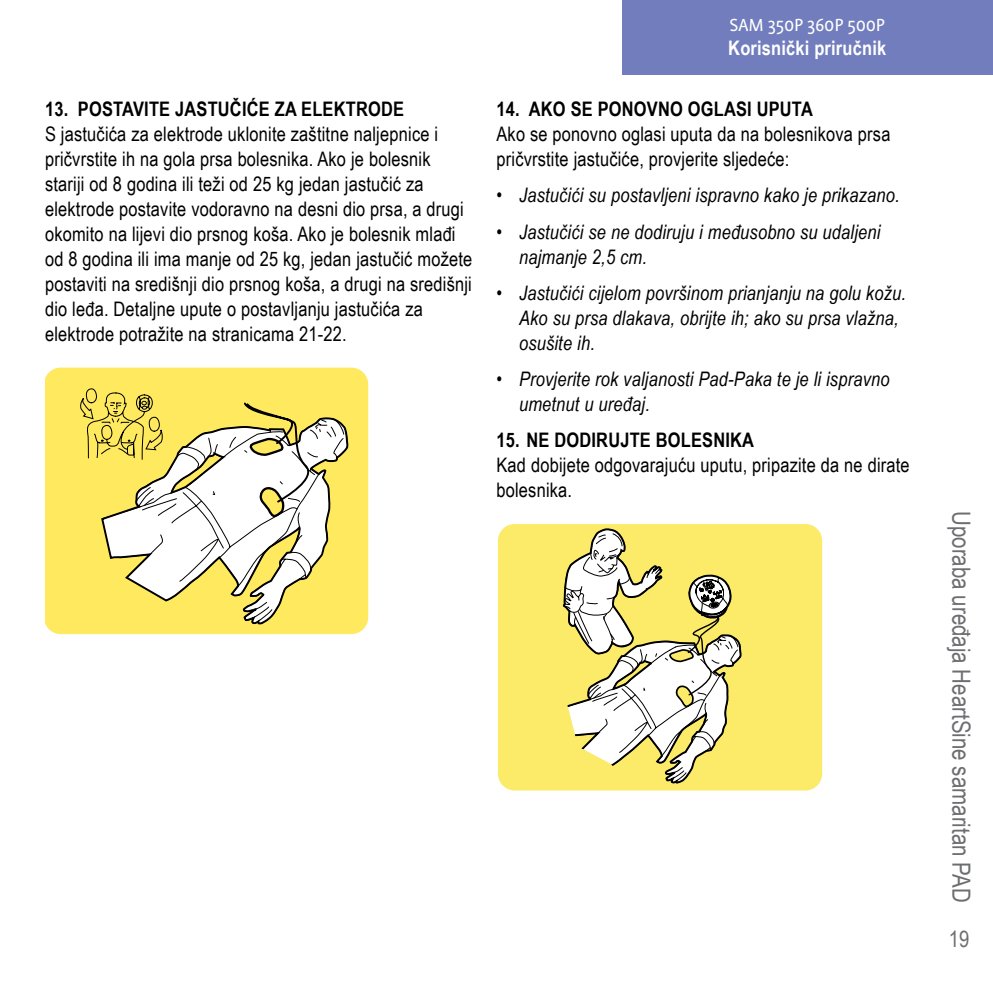
<style>
.page{position:relative;width:993px;height:993px;background:#fff}
.page>*{position:absolute;margin:0;border:0;box-sizing:border-box;transform-origin:0 0}
.t1{font:25px "Arial Narrow";color:#6d6e71}
.t2{font:22.5px "Arial Narrow";color:#6d6e71}
.t3{font:20px/25px "Arial Narrow";letter-spacing:.01em;color:#000}
.t4{font:italic 20px/25px "Arial Narrow";letter-spacing:.01em;color:#000}
.t5{font:700 20px "Arial Narrow";letter-spacing:.01em;color:#000}
.t6{font:700 20px "Arial Narrow";letter-spacing:.01em;color:#fff}
.t7{font:20px "Profile OT";letter-spacing:-.01em;color:#fff}
</style>
<div class="page">
<div style="left:621px;top:0;width:371px;height:75px;background:#717dbd"></div>
<div style="left:45px;top:367px;width:323px;height:267px;background:#fee95f;border-radius:17px"></div>
<svg style="left:80px;top:388px;width:268px;height:236px"></svg>
<div style="left:497px;top:524px;width:324px;height:266px;background:#fcea69;border-radius:17px"></div>
<svg style="left:562px;top:528px;width:179px;height:256px"></svg>
<p class="t5" style="left:45px;top:94px;width:360px">13. POSTAVITE JASTUČIĆE ZA ELEKTRODE</p>
<p class="t3" style="left:45px;top:121px;width:428px">S jastučića za elektrode uklonite zaštitne naljepnice i pričvrstite ih na gola prsa bolesnika. Ako je bolesnik stariji od 8 godina ili teži od 25 kg jedan jastučić za elektrode postavite vodoravno na desni dio prsa, a drugi okomito na lijevi dio prsnog koša. Ako je bolesnik mlađi od 8 godina ili ima manje od 25 kg, jedan jastučić možete postaviti na središnji dio prsnog koša, a drugi na središnji dio leđa. Detaljne upute o postavljanju jastučića za elektrode potražite na stranicama 21-22.</p>
<p class="t7" style="left:729px;top:14px;width:157px">SAM 350P 360P 500P</p>
<p class="t6" style="left:728px;top:33px;width:159px">Korisnički priručnik</p>
<p class="t5" style="left:496px;top:94px;width:318px">14. AKO SE PONOVNO OGLASI UPUTA</p>
<p class="t3" style="left:496px;top:121px;width:395px">Ako se ponovno oglasi uputa da na bolesnikova prsa pričvrstite jastučiće, provjerite sljedeće:</p>
<p class="t4" style="left:496px;top:182px;width:404px">• Jastučići su postavljeni ispravno kako je prikazano.</p>
<p class="t4" style="left:519px;top:218px;width:363px;text-indent:-22px">• Jastučići se ne dodiruju i međusobno su udaljeni najmanje 2,5 cm.</p>
<p class="t4" style="left:519px;top:280px;width:388px;text-indent:-22px">• Jastučići cijelom površinom prianjanju na golu kožu.<br>Ako su prsa dlakava, obrijte ih; ako su prsa vlažna, osušite ih.</p>
<p class="t4" style="left:519px;top:366px;width:372px;text-indent:-22px">• Provjerite rok valjanosti Pad-Paka te je li ispravno umetnut u uređaj.</p>
<p class="t5" style="left:496px;top:425px;width:259px">15. NE DODIRUJTE BOLESNIKA</p>
<p class="t3" style="left:496px;top:452px;width:414px">Kad dobijete odgovarajuću uputu, pripazite da ne dirate bolesnika.</p>
<p class="t1" style="left:979px;top:511px;width:393px;rotate:90deg">Uporaba uređaja HeartSine samaritan PAD</p>
<p class="t2" style="left:948px;top:922px;width:22px">19</p>
</div>
